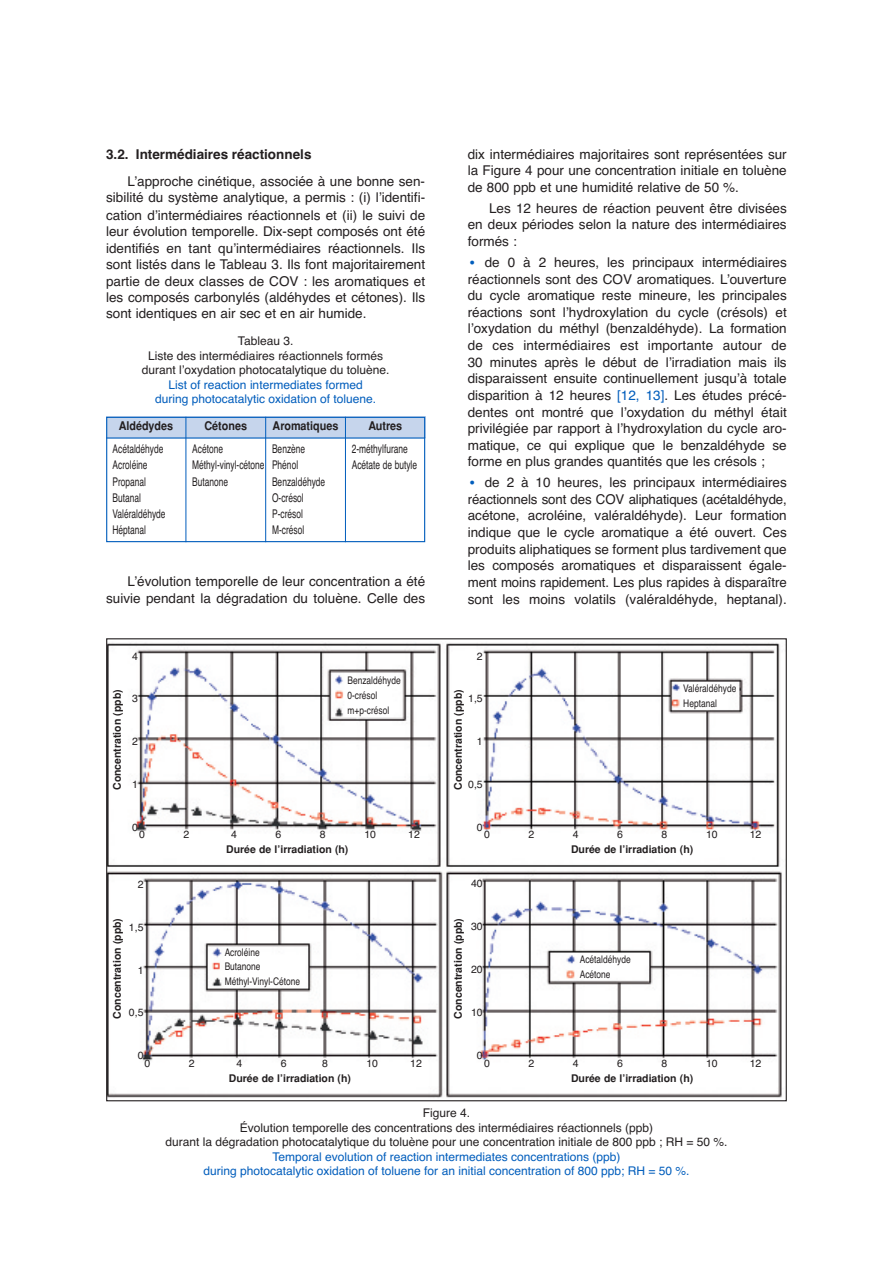
<style>
.page{position:relative;width:893px;height:1263px;background:#fff}
.page>*{position:absolute;margin:0;border:0;box-sizing:border-box;transform-origin:0 0}
.t1{font:13.5px/16.6px "Helvetica";color:#231f20;text-align:justify}
.t2{font:700 13.5px "Helvetica";color:#231f20}
.t3{font:12px/15.6px "Helvetica";color:#231f20;text-align:center}
.t4{font:12px/13.5px "Helvetica";color:#005dbc;text-align:center}
.t5{font:12px "Helvetica";color:#231f20;scale:.7 1}
.t6{font:700 12px "Helvetica";color:#231f20;scale:.9 1}
.t7{font:700 10.5px "Helvetica";color:#231f20}
.t8{font:10.5px/15.3px "Helvetica";color:#231f20;scale:.8 1}
.t9{font:10.5px "Helvetica";color:#231f20}
.s1{font-size:18px;color:#005dbc}
.s2{color:#005dbc}
</style>
<div class="page">
<div style="left:106px;top:417px;width:319px;height:21px;background:#c6d5ec"></div>
<div style="left:106px;top:417px;width:319px;height:125px;border:1px solid #005dbc"></div>
<hr style="left:185px;top:417px;width:1px;height:125px;background:#005dbc">
<hr style="left:265px;top:417px;width:1px;height:125px;background:#005dbc">
<hr style="left:345px;top:417px;width:1px;height:125px;background:#005dbc">
<hr style="left:106px;top:437px;width:319px;height:2px;background:#005dbc">
<img style="left:108px;top:643px;width:674px;height:455px">
<p class="t2" style="left:106px;top:149px;width:207px">3.2. Intermédiaires réactionnels</p>
<p class="t1" style="left:106px;top:174px;width:320px;text-indent:21px">L’approche cinétique, associée à une bonne sen&shy;sibilité du système analytique, a permis : (i) l’identifi&shy;cation d’intermédiaires réactionnels et (ii) le suivi de leur évolution temporelle. Dix-sept composés ont été identifiés en tant qu’intermédiaires réactionnels. Ils sont listés dans le Tableau 3. Ils font majoritairement partie de deux classes de COV : les aromatiques et les composés carbonylés (aldéhydes et cétones). Ils sont identiques en air sec et en air humide.</p>
<p class="t3" style="left:148px;top:334px;width:236px">Tableau 3.<br>Liste des intermédiaires réactionnels formés</p>
<p class="t3" style="left:142px;top:363px;width:249px">durant l’oxydation photocatalytique du toluène.</p>
<p class="t4" style="left:155px;top:380px;width:222px">List of reaction intermediates formed during photocatalytic oxidation of toluene.</p>
<p class="t6" style="left:119px;top:422px;width:62px">Aldédydes</p>
<p class="t6" style="left:204px;top:422px;width:49px">Cétones</p>
<p class="t6" style="left:273px;top:422px;width:75px">Aromatiques</p>
<p class="t6" style="left:368px;top:422px;width:39px">Autres</p>
<p class="t5" style="left:112px;top:445px;width:74px">Acétaldéhyde</p>
<p class="t5" style="left:192px;top:445px;width:46px">Acétone</p>
<p class="t5" style="left:272px;top:445px;width:49px">Benzène</p>
<p class="t5" style="left:352px;top:445px;width:81px">2-méthylfurane</p>
<p class="t5" style="left:112px;top:461px;width:51px">Acroléine</p>
<p class="t5" style="left:192px;top:461px;width:153px">Méthyl-vinyl-cétone Phénol</p>
<p class="t5" style="left:352px;top:461px;width:95px">Acétate de butyle</p>
<p class="t5" style="left:112px;top:477px;width:50px">Propanal</p>
<p class="t5" style="left:192px;top:477px;width:53px">Butanone</p>
<p class="t5" style="left:272px;top:477px;width:78px">Benzaldéhyde</p>
<p class="t5" style="left:112px;top:493px;width:42px">Butanal</p>
<p class="t5" style="left:272px;top:493px;width:47px">O-crésol</p>
<p class="t5" style="left:112px;top:510px;width:77px">Valéraldéhyde</p>
<p class="t5" style="left:272px;top:510px;width:45px">P-crésol</p>
<p class="t5" style="left:112px;top:526px;width:50px">Héptanal</p>
<p class="t5" style="left:272px;top:526px;width:47px">M-crésol</p>
<p class="t1" style="left:106px;top:575px;width:320px;text-align:right">L’évolution temporelle de leur concentration a été suivie pendant la dégradation du toluène. Celle des</p>
<p class="t7" style="left:113px;top:790px;width:102px;rotate:-90deg">Concentration (ppb)</p>
<p class="t9" style="left:132px;top:652px;width:7px">4</p>
<p class="t9" style="left:132px;top:695px;width:7px">3</p>
<p class="t9" style="left:132px;top:738px;width:7px">2</p>
<p class="t9" style="left:132px;top:780px;width:7px">1</p>
<p class="t9" style="left:132px;top:823px;width:7px">0</p>
<p class="t8" style="left:347px;top:674px;width:68px">Benzaldéhyde<br>0-crésol m+p-crésol</p>
<p class="t9" style="left:139px;top:831px;width:7px">0</p>
<p class="t9" style="left:184px;top:831px;width:7px">2</p>
<p class="t9" style="left:231px;top:831px;width:7px">4</p>
<p class="t9" style="left:275px;top:831px;width:7px">6</p>
<p class="t9" style="left:320px;top:831px;width:7px">8</p>
<p class="t9" style="left:364px;top:831px;width:13px">10</p>
<p class="t9" style="left:408px;top:831px;width:13px">12</p>
<p class="t7" style="left:226px;top:846px;width:124px">Durée de l’irradiation (h)</p>
<p class="t9" style="left:138px;top:881px;width:7px">2</p>
<p class="t9" style="left:129px;top:924px;width:16px">1,5</p>
<p class="t9" style="left:138px;top:966px;width:7px">1</p>
<p class="t9" style="left:129px;top:1009px;width:16px">0,5</p>
<p class="t9" style="left:138px;top:1052px;width:7px">0</p>
<p class="t7" style="left:113px;top:1019px;width:102px;rotate:-90deg">Concentration (ppb)</p>
<p class="t8" style="left:225px;top:946px;width:96px;line-height:14.5px">Acroléine<br>Butanone<br>Méthyl-Vinyl-Cétone</p>
<p class="t9" style="left:144px;top:1059px;width:7px">0</p>
<p class="t9" style="left:189px;top:1059px;width:7px">2</p>
<p class="t9" style="left:236px;top:1059px;width:7px">4</p>
<p class="t9" style="left:281px;top:1059px;width:7px">6</p>
<p class="t9" style="left:322px;top:1059px;width:7px">8</p>
<p class="t9" style="left:366px;top:1059px;width:13px">10</p>
<p class="t9" style="left:410px;top:1059px;width:13px">12</p>
<p class="t7" style="left:229px;top:1074px;width:124px">Durée de l’irradiation (h)</p>
<p class="t1" style="left:468px;top:147px;width:320px">dix intermédiaires majoritaires sont représentées sur la Figure 4 pour une concentration initiale en toluène de 800 ppb et une humidité relative de 50 %.</p>
<p class="t1" style="left:468px;top:201px;width:320px;text-indent:21px">Les 12 heures de réaction peuvent être divisées en deux périodes selon la nature des intermédiaires formés :</p>
<p class="t1" style="left:468px;top:255px;width:320px"><span class="s1">•</span> de 0 à 2 heures, les principaux intermédiaires réactionnels sont des COV aromatiques. L’ouverture du cycle aromatique reste mineure, les principales réactions sont l’hydroxylation du cycle (crésols) et l’oxydation du méthyl (benzaldéhyde). La formation de ces intermédiaires est importante autour de 30 minutes après le début de l’irradiation mais ils disparaissent ensuite continuellement jusqu’à totale disparition à 12 heures <span class="s2">[12, 13]</span>. Les études précé&shy;dentes ont montré que l’oxydation du méthyl était privilégiée par rapport à l’hydroxylation du cycle aro&shy;matique, ce qui explique que le benzaldéhyde se forme en plus grandes quantités que les crésols ;</p>
<p class="t1" style="left:468px;top:476px;width:320px"><span class="s1">•</span> de 2 à 10 heures, les principaux intermédiaires réactionnels sont des COV aliphatiques (acétaldéhyde, acétone, acroléine, valéraldéhyde). Leur formation indique que le cycle aromatique a été ouvert. Ces produits aliphatiques se forment plus tardivement que les composés aromatiques et disparaissent égale&shy;ment moins rapidement. Les plus rapides à disparaître sont les moins volatils (valéraldéhyde, heptanal).</p>
<p class="t9" style="left:477px;top:652px;width:7px">2</p>
<p class="t9" style="left:468px;top:695px;width:16px">1,5</p>
<p class="t9" style="left:477px;top:738px;width:7px">1</p>
<p class="t9" style="left:468px;top:780px;width:16px">0,5</p>
<p class="t9" style="left:477px;top:823px;width:7px">0</p>
<p class="t8" style="left:683px;top:682px;width:68px">Valéraldéhyde<br>Heptanal</p>
<p class="t7" style="left:454px;top:790px;width:102px;rotate:-90deg">Concentration (ppb)</p>
<p class="t9" style="left:484px;top:831px;width:7px">0</p>
<p class="t9" style="left:528px;top:831px;width:7px">2</p>
<p class="t9" style="left:573px;top:831px;width:7px">4</p>
<p class="t9" style="left:617px;top:831px;width:7px">6</p>
<p class="t9" style="left:661px;top:831px;width:7px">8</p>
<p class="t9" style="left:706px;top:831px;width:13px">10</p>
<p class="t9" style="left:749px;top:831px;width:13px">12</p>
<p class="t7" style="left:571px;top:846px;width:124px">Durée de l’irradiation (h)</p>
<p class="t9" style="left:471px;top:879px;width:13px">40</p>
<p class="t9" style="left:471px;top:922px;width:13px">30</p>
<p class="t9" style="left:471px;top:965px;width:13px">20</p>
<p class="t9" style="left:471px;top:1008px;width:13px">10</p>
<p class="t9" style="left:477px;top:1052px;width:7px">0</p>
<p class="t7" style="left:454px;top:1019px;width:102px;rotate:-90deg">Concentration (ppb)</p>
<p class="t8" style="left:580px;top:953px;width:65px;line-height:14.7px">Acétaldéhyde<br>Acétone</p>
<p class="t9" style="left:484px;top:1059px;width:7px">0</p>
<p class="t9" style="left:528px;top:1059px;width:7px">2</p>
<p class="t9" style="left:573px;top:1059px;width:7px">4</p>
<p class="t9" style="left:617px;top:1059px;width:7px">6</p>
<p class="t9" style="left:661px;top:1059px;width:7px">8</p>
<p class="t9" style="left:706px;top:1059px;width:13px">10</p>
<p class="t9" style="left:749px;top:1059px;width:13px">12</p>
<p class="t7" style="left:571px;top:1074px;width:124px">Durée de l’irradiation (h)</p>
<p class="t3" style="left:240px;top:1106px;width:415px">Figure 4.<br>Évolution temporelle des concentrations des intermédiaires réactionnels (ppb)</p>
<p class="t3" style="left:165px;top:1135px;width:563px">durant la dégradation photocatalytique du toluène pour une concentration initiale de 800 ppb ; RH = 50 %.</p>
<p class="t4" style="left:203px;top:1152px;width:487px">Temporal evolution of reaction intermediates concentrations (ppb)<br>during photocatalytic oxidation of toluene for an initial concentration of 800 ppb; RH = 50 %.</p>
</div>
